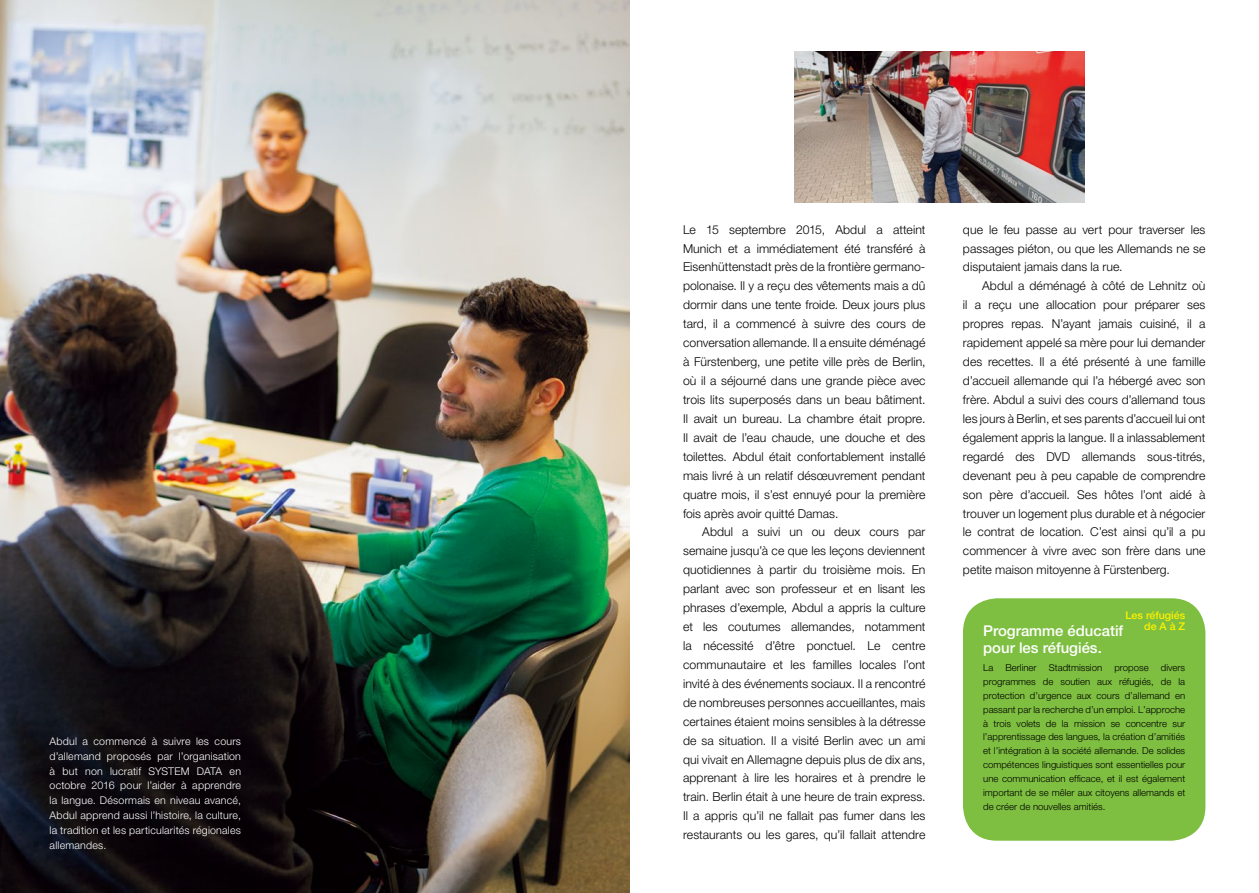
<style>
.page{position:relative;width:1259px;height:893px;background:#fff}
.page>*{position:absolute;margin:0;border:0;box-sizing:border-box;transform-origin:0 0}
.t1{font:500 14.85px/17px "Helvetica Neue LT Pro";color:#fff}
.t2{font:300 12.15px/18.9px "Helvetica Neue LT Pro";letter-spacing:.005em;color:#000;text-align:justify}
.t3{font:300 10.65px/14.9px "Helvetica Neue LT Pro";letter-spacing:.02em;color:#fff;text-align:justify}
.t4{font:500 10.65px/11.7px "Helvetica Neue LT Pro";color:#fff100;text-align:right}
.t5{font:300 9.6px/13.8px "Helvetica Neue LT Pro";color:#000;text-align:justify}
</style>
<div class="page">
<img style="left:0;top:0;width:629px;height:893px">
<img style="left:795px;top:51px;width:289px;height:151px">
<div style="left:963px;top:598px;width:242px;height:243px;background:#7ebf41;border-radius:34px"></div>
<p class="t3" style="left:50px;top:733px;width:193px">Abdul a commencé à suivre les cours d’allemand proposés par l’organisation à but non lucratif SYSTEM DATA en octobre 2016 pour l’aider à apprendre la langue. Désormais en niveau avancé, Abdul apprend aussi l’histoire, la culture, la tradition et les particularités régionales allemandes.</p>
<p class="t2" style="left:683px;top:220px;width:244px">Le 15 septembre 2015, Abdul a atteint Munich et a immédiatement été transféré à Eisenhüttenstadt près de la frontière germano&shy;polonaise. Il y a reçu des vêtements mais a dû dormir dans une tente froide. Deux jours plus tard, il a commencé à suivre des cours de conversation allemande. Il a ensuite déménagé à Fürstenberg, une petite ville près de Berlin, où il a séjourné dans une grande pièce avec trois lits superposés dans un beau bâtiment.<br>Il avait un bureau. La chambre était propre.<br>Il avait de l’eau chaude, une douche et des toilettes. Abdul était confortablement installé mais livré à un relatif désœuvrement pendant quatre mois, il s’est ennuyé pour la première fois après avoir quitté Damas.</p>
<p class="t2" style="left:683px;top:522px;width:244px;text-indent:19px">Abdul a suivi un ou deux cours par semaine jusqu’à ce que les leçons deviennent quotidiennes à partir du troisième mois. En parlant avec son professeur et en lisant les phrases d’exemple, Abdul a appris la culture et les coutumes allemandes, notamment la nécessité d’être ponctuel. Le centre communautaire et les familles locales l’ont invité à des événements sociaux. Il a rencontré de nombreuses personnes accueillantes, mais certaines étaient moins sensibles à la détresse de sa situation. Il a visité Berlin avec un ami qui vivait en Allemagne depuis plus de dix ans, apprenant à lire les horaires et à prendre le train. Berlin était à une heure de train express.<br>Il a appris qu’il ne fallait pas fumer dans les restaurants ou les gares, qu’il fallait attendre</p>
<p class="t2" style="left:963px;top:220px;width:244px">que le feu passe au vert pour traverser les passages piéton, ou que les Allemands ne se disputaient jamais dans la rue.</p>
<p class="t2" style="left:963px;top:276px;width:244px;text-indent:19px">Abdul a déménagé à côté de Lehnitz où il a reçu une allocation pour préparer ses propres repas. N’ayant jamais cuisiné, il a rapidement appelé sa mère pour lui demander des recettes. Il a été présenté à une famille d’accueil allemande qui l’a hébergé avec son frère. Abdul a suivi des cours d’allemand tous les jours à Berlin, et ses parents d’accueil lui ont également appris la langue. Il a inlassablement regardé des DVD allemands sous-titrés, devenant peu à peu capable de comprendre son père d’accueil. Ses hôtes l’ont aidé à trouver un logement plus durable et à négocier le contrat de location. C’est ainsi qu’il a pu commencer à vivre avec son frère dans une petite maison mitoyenne à Fürstenberg.</p>
<p class="t4" style="left:1125px;top:609px;width:61px">Les réfugiés de A à Z</p>
<p class="t1" style="left:983px;top:622px;width:142px">Programme éducatif pour les réfugiés.</p>
<p class="t5" style="left:983px;top:661px;width:12px">La</p>
<p class="t5" style="left:1005px;top:661px;width:33px">Berliner</p>
<p class="t5" style="left:1049px;top:661px;width:55px">Stadtmission</p>
<p class="t5" style="left:1114px;top:661px;width:36px">propose</p>
<p class="t5" style="left:983px;top:661px;width:203px;text-indent:178px">divers programmes de soutien aux réfugiés, de la protection d’urgence aux cours d’allemand en passant par la recherche d’un emploi. L’approche à trois volets de la mission se concentre sur l’apprentissage des langues, la création d’amitiés et l’intégration à la société allemande. De solides compétences linguistiques sont essentielles pour une communication efficace, et il est également important de se mêler aux citoyens allemands et de créer de nouvelles amitiés.</p>
</div>
